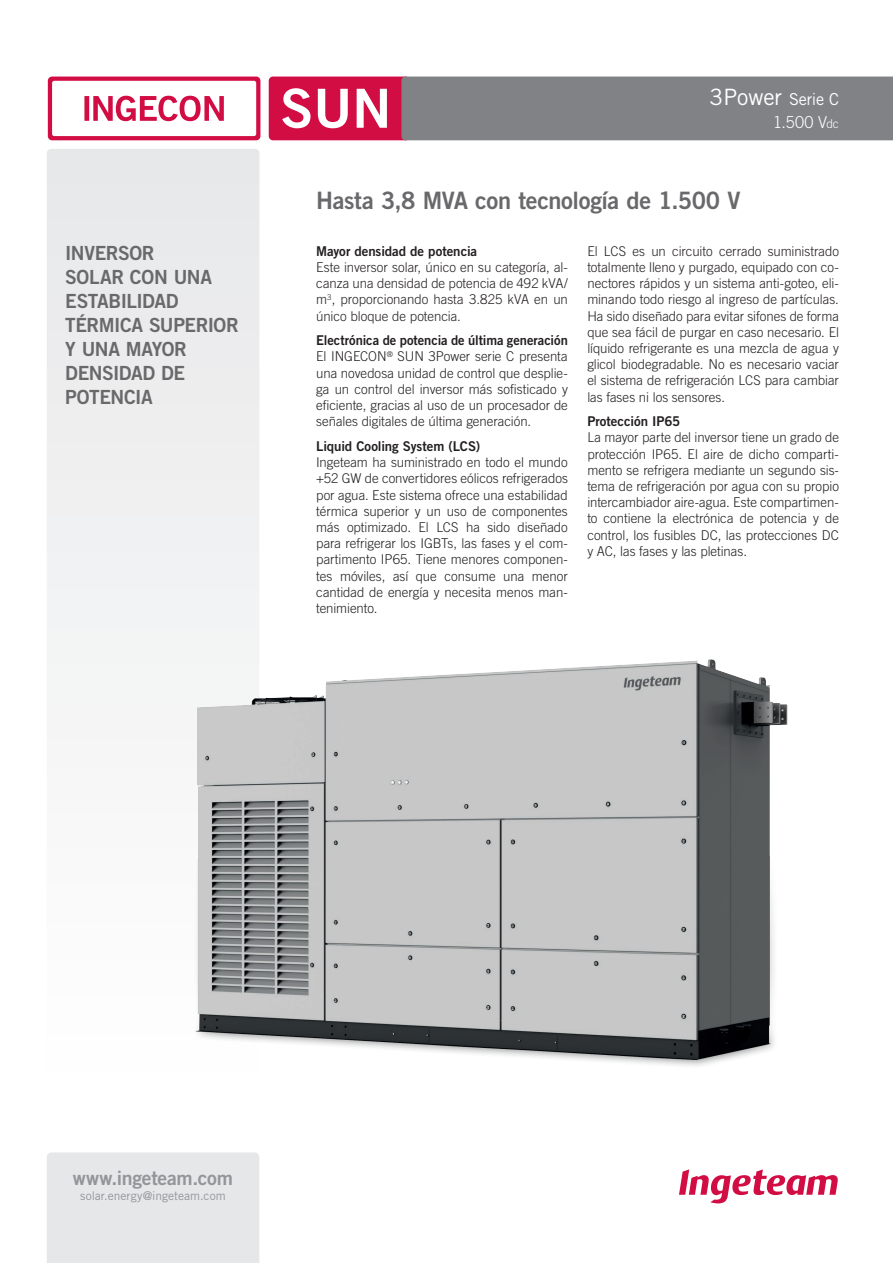
<style>
.page{position:relative;width:893px;height:1263px;background:#fff}
.page>*{position:absolute;margin:0;border:0;box-sizing:border-box;transform-origin:0 0}
.t1{font:54px "Trade Gothic LT Std Bd 2";color:#fff}
.Modelos{font:24px "Trade Gothic LT Std Bd 2";letter-spacing:-.015em;color:#69696c}
.t2{font:22.5px "Trade Gothic LT Std";color:#fff}
.titulo_frase{font:19.5px/24px "Trade Gothic LT Std Bd 2";letter-spacing:-.02em;color:#69696c}
.caracteristicas{font:19.5px "Trade Gothic LT Std Bd 2";letter-spacing:-.015em;color:#939598}
.MODELO{font:300 16.5px "Trade Gothic LT Std";color:#fff}
.TextoGeneral_justifi{font:300 13.5px/16.2px "Trade Gothic LT Std";color:#231f20;text-align:justify}
.TextoGeneral_justifi-2{font:13.5px "Trade Gothic LT Std Bd 2";letter-spacing:-.005em;color:#231f20}
.TextoGeneral_justifi-3{font:13.5px "Trade Gothic LT Std Bd 2";letter-spacing:-.005em;color:#231f20;scale:.96 1}
.caracteristicas-2{font:12px "Trade Gothic LT Std";color:#939598}
.s1{font-size:16.5px}
.s2{font-size:12.3px}
</style>
<div class="page">
<svg style="left:269px;top:77px;width:624px;height:63px;background:#916977"></svg>
<div style="left:47px;top:1152px;width:212px;height:111px;background:#e6e7e9"></div>
<svg style="left:679px;top:1169px;width:159px;height:34px"></svg>
<div style="left:47px;top:149px;width:212px;height:944px;background:linear-gradient(to right,#f3f3f4,#ebebed);border-radius:4px"></div>
<svg style="left:48px;top:77px;width:212px;height:63px;background:#d31449"></svg>
<div style="left:52px;top:81px;width:204px;height:55px;background:#fff;border-radius:2px"></div>
<svg style="left:84px;top:96px;width:140px;height:25px"></svg>
<img style="left:116px;top:620px;width:672px;height:473px">
<p class="titulo_frase" style="left:65px;top:241px;width:175px">INVERSOR<br>SOLAR CON UNA<br>ESTABILIDAD<br>TÉRMICA SUPERIOR<br>Y UNA MAYOR<br>DENSIDAD DE<br>POTENCIA</p>
<h1 class="t1" style="left:280px;top:75px;width:112px">SUN</h1>
<p class="t2" style="left:710px;top:83px;width:131px">3Power <span class="s1">Serie C</span></p>
<p class="MODELO" style="left:773px;top:113px;width:67px">1.500 V<span class="s2">dc</span></p>
<p class="Modelos" style="left:316px;top:185px;width:426px">Hasta 3,8 MVA con tecnología de 1.500 V</p>
<p class="TextoGeneral_justifi-2" style="left:316px;top:243px;width:163px">Mayor densidad de potencia</p>
<p class="TextoGeneral_justifi" style="left:316px;top:259px;width:253px">Este inversor solar, único en su categoría, al&shy;canza una densidad de potencia de 492 kVA/ m<sup>3</sup>, proporcionando hasta 3.825 kVA en un único bloque de potencia.</p>
<p class="TextoGeneral_justifi-3" style="left:316px;top:332px;width:264px">Electrónica de potencia de última generación</p>
<p class="TextoGeneral_justifi" style="left:316px;top:348px;width:253px">El INGECON<sup>®</sup> SUN 3Power serie C presenta una novedosa unidad de control que desplie&shy;ga un control del inversor más sofisticado y eficiente, gracias al uso de un procesador de señales digitales de última generación.</p>
<p class="TextoGeneral_justifi-2" style="left:316px;top:438px;width:165px">Liquid Cooling System (LCS)</p>
<p class="TextoGeneral_justifi" style="left:316px;top:454px;width:253px">Ingeteam ha suministrado en todo el mundo +52 GW de convertidores eólicos refrigerados por agua. Este sistema ofrece una estabilidad térmica superior y un uso de componentes más optimizado. El LCS ha sido diseñado para refrigerar los IGBTs, las fases y el com&shy;partimento IP65. Tiene menores componen&shy;tes móviles, así que consume una menor cantidad de energía y necesita menos man&shy;tenimiento.</p>
<p class="TextoGeneral_justifi" style="left:587px;top:243px;width:253px">El LCS es un circuito cerrado suministrado totalmente lleno y purgado, equipado con co&shy;nectores rápidos y un sistema anti-goteo, eli&shy;minando todo riesgo al ingreso de partículas.<br>Ha sido diseñado para evitar sifones de forma que sea fácil de purgar en caso necesario. El líquido refrigerante es una mezcla de agua y glicol biodegradable. No es necesario vaciar el sistema de refrigeración LCS para cambiar las fases ni los sensores.</p>
<p class="TextoGeneral_justifi-2" style="left:587px;top:413px;width:95px">Protección IP65</p>
<p class="TextoGeneral_justifi" style="left:587px;top:429px;width:253px">La mayor parte del inversor tiene un grado de protección IP65. El aire de dicho comparti&shy;mento se refrigera mediante un segundo sis&shy;tema de refrigeración por agua con su propio intercambiador aire-agua. Este compartimen&shy;to contiene la electrónica de potencia y de control, los fusibles DC, las protecciones DC y AC, las fases y las pletinas.</p>
<p class="caracteristicas" style="left:73px;top:1166px;width:161px">www.ingeteam.com</p>
<p class="caracteristicas-2" style="left:80px;top:1188px;width:147px">solar.energy@ingeteam.com</p>
</div>
